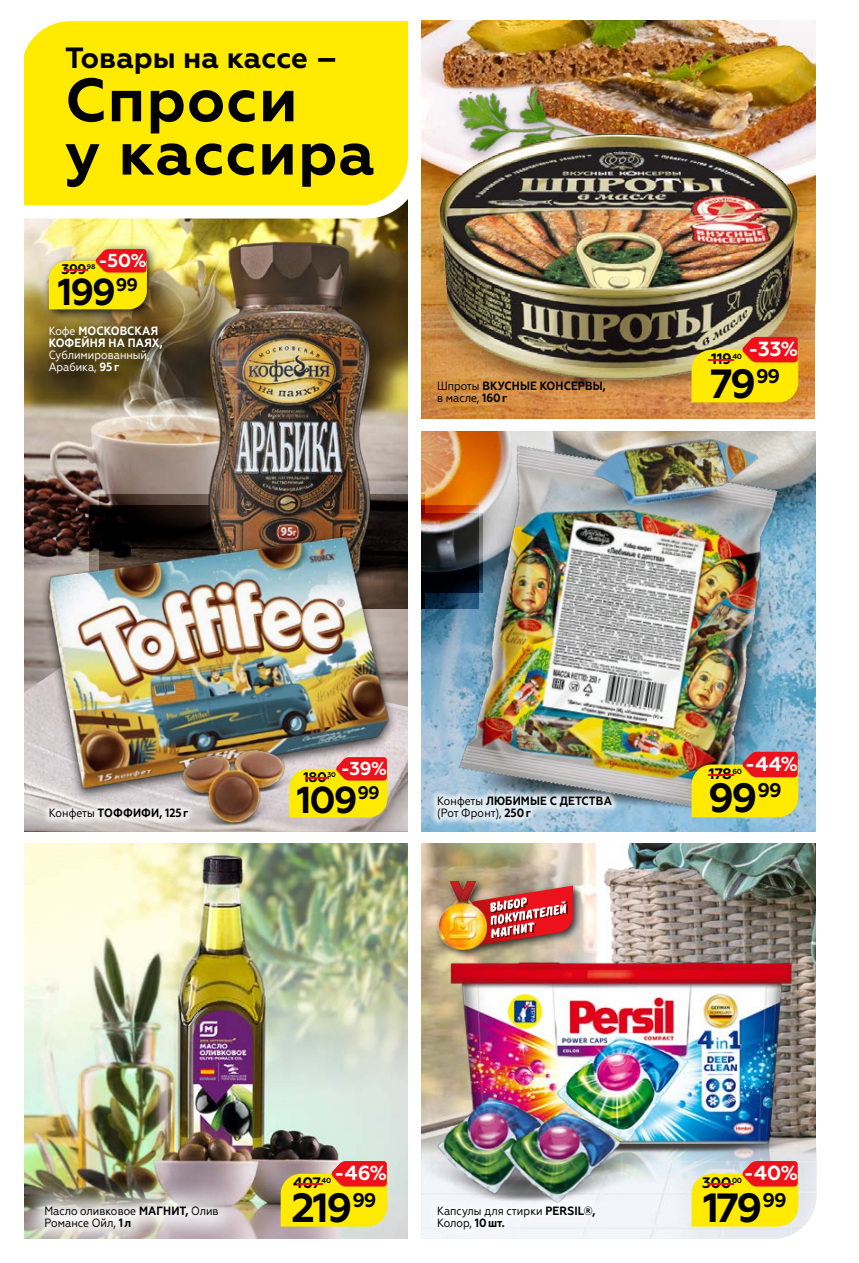
<style>
.page{position:relative;width:859px;height:1263px;background:#fff}
.page>*{position:absolute;margin:0;border:0;box-sizing:border-box;transform-origin:0 0}
.t1{font:700 60.9px/53.2px "Geometria";letter-spacing:.02em;color:#000}
.t2{font:700 40.8px "Geometria";letter-spacing:-.065em;color:#000}
.t3{font:700 37.5px "Geometria";letter-spacing:-.055em;color:#000}
.t4{font:700 29.25px "Geometria";color:#000}
.t5{font:700 20.4px "Geometria";color:#fff}
.t6{font:700 18.75px "Geometria";color:#fff}
.t7{font:700 15.15px "Geometria";letter-spacing:-.03em;color:#000}
.t8{font:700 13.95px "Geometria";letter-spacing:-.03em;color:#000}
.t9{font:700 12px/12px "Geometria Narrow";letter-spacing:.01em;color:#000}
.t10{font:12px/12px "Geometria Narrow";color:#000}
.t11{font:700 12px/12px "Geometria Narrow";letter-spacing:.01em;color:#fff}
.t12{font:12px/12px "Geometria Narrow";color:#fff}
.s1{font-weight:400}
.s2{font-weight:700}
.s3{color:#ed111c}
</style>
<div class="page">
<img style="left:421px;top:432px;width:395px;height:400px">
<img style="left:24px;top:843px;width:384px;height:395px">
<img style="left:24px;top:219px;width:384px;height:345px">
<img style="left:103px;top:496px;width:68px;height:35px">
<div style="left:43px;top:243px;width:116px;height:78px;background:#000;opacity:.81"></div>
<svg style="left:49px;top:249px;width:98px;height:60px"></svg>
<div style="left:47px;top:324px;width:128px;height:62px;background:#000;opacity:.75"></div>
<img style="left:421px;top:843px;width:395px;height:171px">
<img style="left:421px;top:1014px;width:395px;height:224px">
<img style="left:606px;top:1163px;width:85px;height:63px">
<img style="left:443px;top:936px;width:357px;height:226px">
<img style="left:421px;top:1116px;width:7px;height:75px">
<img style="left:421px;top:20px;width:395px;height:134px">
<img style="left:421px;top:154px;width:395px;height:260px">
<img style="left:441px;top:53px;width:167px;height:17px">
<svg style="left:24px;top:205px;width:384px;height:14px"></svg>
<div style="left:24px;top:21px;width:384px;height:184px;background:#ffea00"></div>
<div style="left:17px;top:1178px;width:229px;height:78px;background:#fff;opacity:.93"></div>
<svg style="left:281px;top:1161px;width:106px;height:65px"></svg>
<svg style="left:691px;top:1161px;width:107px;height:65px"></svg>
<img style="left:429px;top:70px;width:380px;height:380px">
<svg style="left:691px;top:337px;width:107px;height:65px"></svg>
<img style="left:171px;top:238px;width:291px;height:293px">
<img style="left:630px;top:1177px;width:33px;height:20px">
<img style="left:630px;top:1109px;width:54px;height:68px">
<img style="left:428px;top:1083px;width:131px;height:111px">
<img style="left:495px;top:1098px;width:135px;height:116px">
<img style="left:377px;top:402px;width:195px;height:350px">
<img style="left:695px;top:527px;width:118px;height:334px">
<img style="left:464px;top:825px;width:285px;height:18px">
<img style="left:425px;top:431px;width:368px;height:394px">
<img style="left:691px;top:752px;width:107px;height:65px">
<div style="left:430px;top:789px;width:189px;height:38px;background:#fff;opacity:.7"></div>
<img style="left:539px;top:460px;width:233px;height:83px">
<img style="left:572px;top:384px;width:199px;height:160px">
<img style="left:24px;top:641px;width:384px;height:191px">
<div style="left:40px;top:532px;width:357px;height:269px;background:#000;opacity:.73"></div>
<img style="left:44px;top:531px;width:350px;height:267px">
<svg style="left:298px;top:757px;width:89px;height:60px"></svg>
<img style="left:155px;top:760px;width:5px;height:41px">
<img style="left:160px;top:728px;width:138px;height:104px">
<div style="left:0;top:0;width:24px;height:1263px;background:#fff"></div>
<div style="left:408px;top:0;width:13px;height:1263px;background:#fff"></div>
<div style="left:42px;top:801px;width:154px;height:26px;background:#fff;opacity:.7"></div>
<div style="left:426px;top:1194px;width:180px;height:46px;background:#fff;opacity:.75"></div>
<div style="left:435px;top:877px;width:148px;height:82px;background:#000;opacity:.75"></div>
<img style="left:496px;top:886px;width:77px;height:61px">
<img style="left:438px;top:882px;width:58px;height:67px">
<h3 class="t4" style="left:65px;top:40px;width:274px">Товары на кассе –</h3>
<h1 class="t1" style="left:65px;top:74px;width:312px">Cпроси<br>у кассира</h1>
<h3 class="t6" style="left:99px;top:249px;width:50px">-50%</h3>
<h3 class="t3" style="left:58px;top:269px;width:82px">199<sup>99</sup></h3>
<p class="t11" style="left:49px;top:325px;width:116px"><span class="s1">Кофе</span> МОСКОВСКАЯ<br>КОФЕЙНЯ НА ПАЯХ,</p>
<p class="t12" style="left:49px;top:348px;width:102px">Сублимированный,<br>Арабика, <span class="s2">95 г</span></p>
<p class="t8" style="left:57px;top:261px;width:40px"><span class="s3">-</span>399<sup>98</sup></p>
<p class="t9" style="left:437px;top:380px;width:170px"><span class="s1">Шпроты</span> ВКУСНЫЕ КОНСЕРВЫ, <span class="s1">в масле,</span> 160 г</p>
<h3 class="t5" style="left:749px;top:337px;width:51px">-33%</h3>
<h2 class="t2" style="left:710px;top:359px;width:72px">79<sup>99</sup></h2>
<p class="t7" style="left:700px;top:350px;width:43px"><span class="s3">-</span>119<sup>40</sup></p>
<p class="t9" style="left:49px;top:807px;width:141px"><span class="s1">Конфеты</span> ТОФФИФИ, 125 г</p>
<h3 class="t6" style="left:341px;top:757px;width:48px">-39%</h3>
<h3 class="t3" style="left:297px;top:777px;width:84px">109<sup>99</sup></h3>
<p class="t8" style="left:297px;top:769px;width:40px"><span class="s3">-</span>180<sup>30</sup></p>
<p class="t9" style="left:437px;top:795px;width:176px"><span class="s1">Конфеты</span> ЛЮБИМЫЕ С ДЕТСТВА <span class="s1">(Рот Фронт),</span> 250 г</p>
<h3 class="t5" style="left:745px;top:752px;width:55px">-44%</h3>
<h2 class="t2" style="left:708px;top:774px;width:75px">99<sup>99</sup></h2>
<p class="t7" style="left:700px;top:765px;width:43px"><span class="s3">-</span>178<sup>60</sup></p>
<p class="t10" style="left:44px;top:1204px;width:176px">Масло оливковое <span class="s2">МАГНИТ,</span> Олив<br>Романсе Ойл, <span class="s2">1 л</span></p>
<h3 class="t5" style="left:335px;top:1161px;width:54px">-46%</h3>
<h2 class="t2" style="left:292px;top:1183px;width:86px">219<sup>99</sup></h2>
<p class="t7" style="left:289px;top:1174px;width:43px"><span class="s3">-</span>407<sup>40</sup></p>
<p class="t10" style="left:437px;top:1204px;width:160px">Капсулы для стирки <span class="s2">PERSIL®,<br></span>Колор, <span class="s2">10 шт.</span></p>
<h3 class="t5" style="left:744px;top:1161px;width:56px">-40%</h3>
<h2 class="t2" style="left:703px;top:1183px;width:85px">179<sup>99</sup></h2>
<p class="t7" style="left:700px;top:1174px;width:43px"><span class="s3">-</span>300<sup>00</sup></p>
</div>
